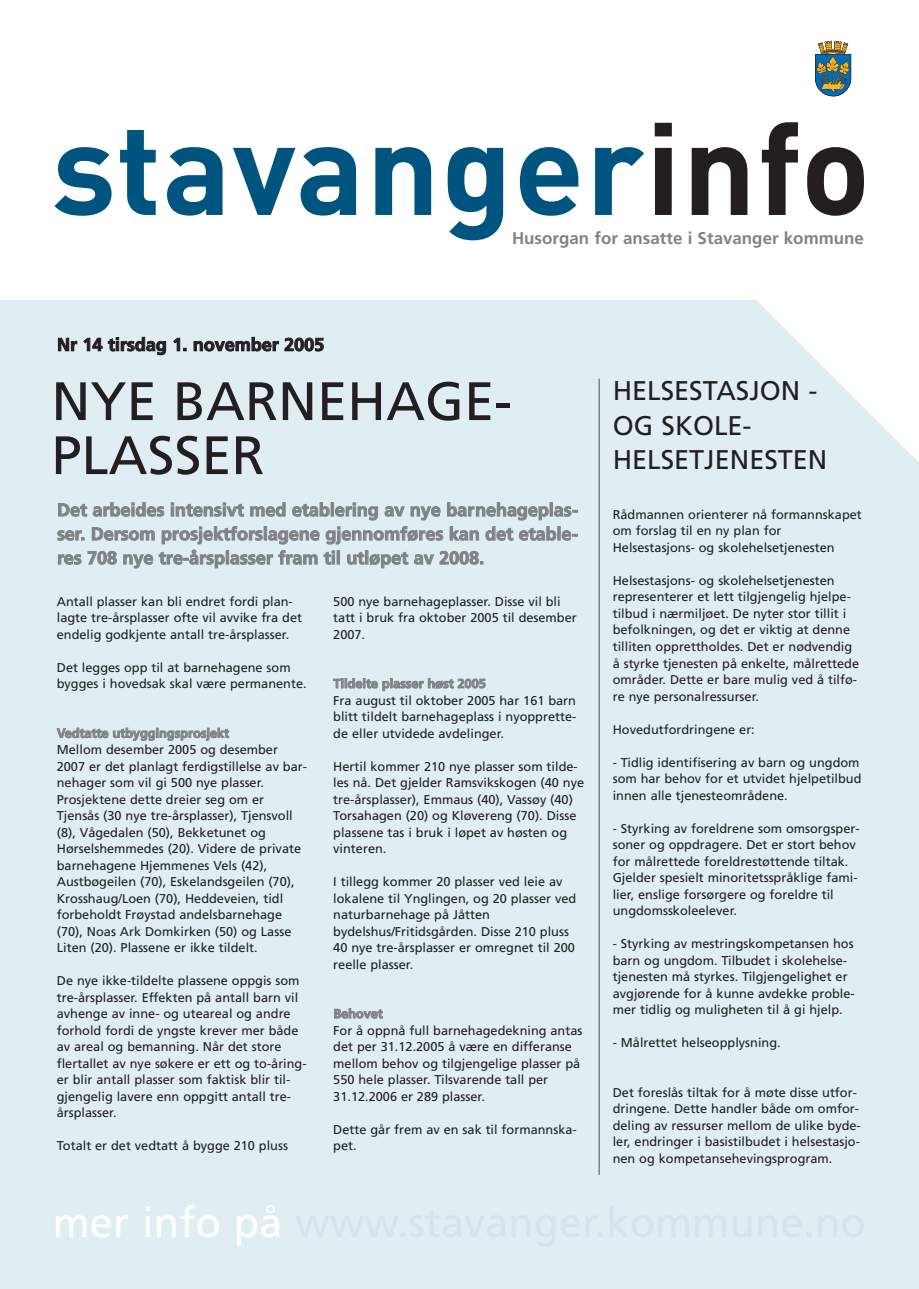
<style>
.page{position:relative;width:919px;height:1289px;background:#fff}
.page>*{position:absolute;margin:0;border:0;box-sizing:border-box;transform-origin:0 0}
.t1{font:54px/54px "Frutiger";color:#231f20}
.t2{font:27px/34.5px "Frutiger";color:#231f20}
.t3{font:700 18px/24px "Frutiger";color:#808284;text-align:justify}
.t4{font:700 18px "Frutiger";color:#231f20}
.t5{font:700 16.95px "Frutiger";color:#808284}
.t6{font:12.75px/16.5px "Frutiger";color:#231f20}
.t7{font:700 12.75px "Frutiger";color:#808284}
</style>
<div class="page">
<svg style="left:54px;top:147px;width:57px;height:69px"></svg>
<svg style="left:120px;top:130px;width:36px;height:85px"></svg>
<svg style="left:167px;top:147px;width:55px;height:68px"></svg>
<svg style="left:233px;top:147px;width:123px;height:68px"></svg>
<svg style="left:375px;top:147px;width:56px;height:68px"></svg>
<svg style="left:447px;top:147px;width:56px;height:93px"></svg>
<svg style="left:520px;top:147px;width:58px;height:69px"></svg>
<svg style="left:595px;top:147px;width:49px;height:68px"></svg>
<svg style="left:654px;top:123px;width:17px;height:92px"></svg>
<svg style="left:691px;top:147px;width:56px;height:68px"></svg>
<svg style="left:761px;top:122px;width:36px;height:93px"></svg>
<svg style="left:807px;top:147px;width:56px;height:69px"></svg>
<svg style="left:815px;top:41px;width:36px;height:55px;background:#6e867e"></svg>
<div style="left:0;top:300px;width:918px;height:988px;background:#e0eef4"></div>
<hr style="left:598px;top:378px;width:2px;height:796px;background:#808284">
<h3 class="t5" style="left:512px;top:231px;width:353px">Husorgan for ansatte i Stavanger kommune</h3>
<h3 class="t4" style="left:57px;top:337px;width:268px">Nr 14 tirsdag 1. november 2005</h3>
<h1 class="t1" style="left:51px;top:378px;width:462px">NYE BARNEHAGE-<br>PLASSER</h1>
<h3 class="t3" style="left:57px;top:499px;width:522px">Det arbeides intensivt med etablering av nye barnehageplas&shy;ser. Dersom prosjektforslagene gjennomføres kan det etable&shy;res 708 nye tre-årsplasser fram til utløpet av 2008.</h3>
<p class="t6" style="left:57px;top:594px;width:247px">Antall plasser kan bli endret fordi plan&shy;lagte tre-årsplasser ofte vil avvike fra det endelig godkjente antall tre-årsplasser.</p>
<p class="t6" style="left:57px;top:660px;width:251px">Det legges opp til at barnehagene som bygges i hovedsak skal være permanente.</p>
<p class="t7" style="left:57px;top:728px;width:173px">Vedtatte utbyggingsprosjekt</p>
<p class="t6" style="left:57px;top:742px;width:252px">Mellom desember 2005 og desember 2007 er det planlagt ferdigstillelse av bar&shy;nehager som vil gi 500 nye plasser.<br>Prosjektene dette dreier seg om er Tjensås (30 nye tre-årsplasser), Tjensvoll (8), Vågedalen (50), Bekketunet og Hørselshemmedes (20). Videre de private barnehagene Hjemmenes Vels (42), Austbøgeilen (70), Eskelandsgeilen (70), Krosshaug/Loen (70), Heddeveien, tidl forbeholdt Frøystad andelsbarnehage (70), Noas Ark Domkirken (50) og Lasse Liten (20). Plassene er ikke tildelt.</p>
<p class="t6" style="left:57px;top:973px;width:251px">De nye ikke-tildelte plassene oppgis som tre-årsplasser. Effekten på antall barn vil avhenge av inne- og uteareal og andre forhold fordi de yngste krever mer både av areal og bemanning. Når det store flertallet av nye søkere er ett og to-åring&shy;er blir antall plasser som faktisk blir til&shy;gjengelig lavere enn oppgitt antall tre&shy;årsplasser.</p>
<p class="t6" style="left:57px;top:1138px;width:233px">Totalt er det vedtatt å bygge 210 pluss</p>
<p class="t6" style="left:333px;top:594px;width:245px">500 nye barnehageplasser. Disse vil bli tatt i bruk fra oktober 2005 til desember<br>2007.</p>
<p class="t7" style="left:333px;top:678px;width:154px">Tildelte plasser høst 2005</p>
<p class="t6" style="left:333px;top:693px;width:244px;text-align:justify">Fra august til oktober 2005 har 161 barn blitt tildelt barnehageplass i nyopprette&shy;de eller utvidede avdelinger.</p>
<p class="t6" style="left:333px;top:759px;width:252px">Hertil kommer 210 nye plasser som tilde&shy;les nå. Det gjelder Ramsvikskogen (40 nye tre-årsplasser), Emmaus (40), Vassøy (40)<br>Torsahagen (20) og Kløvereng (70). Disse plassene tas i bruk i løpet av høsten og vinteren.</p>
<p class="t6" style="left:333px;top:874px;width:244px">I tillegg kommer 20 plasser ved leie av lokalene til Ynglingen, og 20 plasser ved naturbarnehage på Jåtten bydelshus/Fritidsgården. Disse 210 pluss 40 nye tre-årsplasser er omregnet til 200 reelle plasser.</p>
<p class="t7" style="left:333px;top:1008px;width:51px">Behovet</p>
<p class="t6" style="left:333px;top:1023px;width:250px">For å oppnå full barnehagedekning antas det per 31.12.2005 å være en differanse mellom behov og tilgjengelige plasser på 550 hele plasser. Tilsvarende tall per 31.12.2006 er 289 plasser.</p>
<p class="t6" style="left:333px;top:1122px;width:245px">Dette går frem av en sak til formannska&shy;pet.</p>
<h2 class="t2" style="left:612px;top:376px;width:216px">HELSESTASJON -<br>OG SKOLE-<br>HELSETJENESTEN</h2>
<p class="t6" style="left:612px;top:507px;width:251px">Rådmannen orienterer nå formannskapet om forslag til en ny plan for<br>Helsestasjons- og skolehelsetjenesten</p>
<p class="t6" style="left:612px;top:573px;width:248px">Helsestasjons- og skolehelsetjenesten representerer et lett tilgjengelig hjelpe&shy;tilbud i nærmiljøet. De nyter stor tillit i befolkningen, og det er viktig at denne tilliten opprettholdes. Det er nødvendig å styrke tjenesten på enkelte, målrettede områder. Dette er bare mulig ved å tilfø&shy;re nye personalressurser.</p>
<p class="t6" style="left:612px;top:721px;width:144px">Hovedutfordringene er:</p>
<p class="t6" style="left:612px;top:754px;width:250px">- Tidlig identifisering av barn og ungdom som har behov for et utvidet hjelpetilbud innen alle tjenesteområdene.</p>
<p class="t6" style="left:612px;top:820px;width:248px">- Styrking av foreldrene som omsorgsper&shy;soner og oppdragere. Det er stort behov for målrettede foreldrestøttende tiltak.<br>Gjelder spesielt minoritetsspråklige fami&shy;lier, enslige forsørgere og foreldre til ungdomsskoleelever.</p>
<p class="t6" style="left:612px;top:936px;width:243px">- Styrking av mestringskompetansen hos barn og ungdom. Tilbudet i skolehelse&shy;tjenesten må styrkes. Tilgjengelighet er avgjørende for å kunne avdekke proble&shy;mer tidlig og muligheten til å gi hjelp.</p>
<p class="t6" style="left:612px;top:1035px;width:169px">- Målrettet helseopplysning.</p>
<p class="t6" style="left:612px;top:1084px;width:249px">Det foreslås tiltak for å møte disse utfor&shy;dringene. Dette handler både om omfor&shy;deling av ressurser mellom de ulike byde&shy;ler, endringer i basistilbudet i helsestasjo&shy;nen og kompetansehevingsprogram.</p>
</div>
